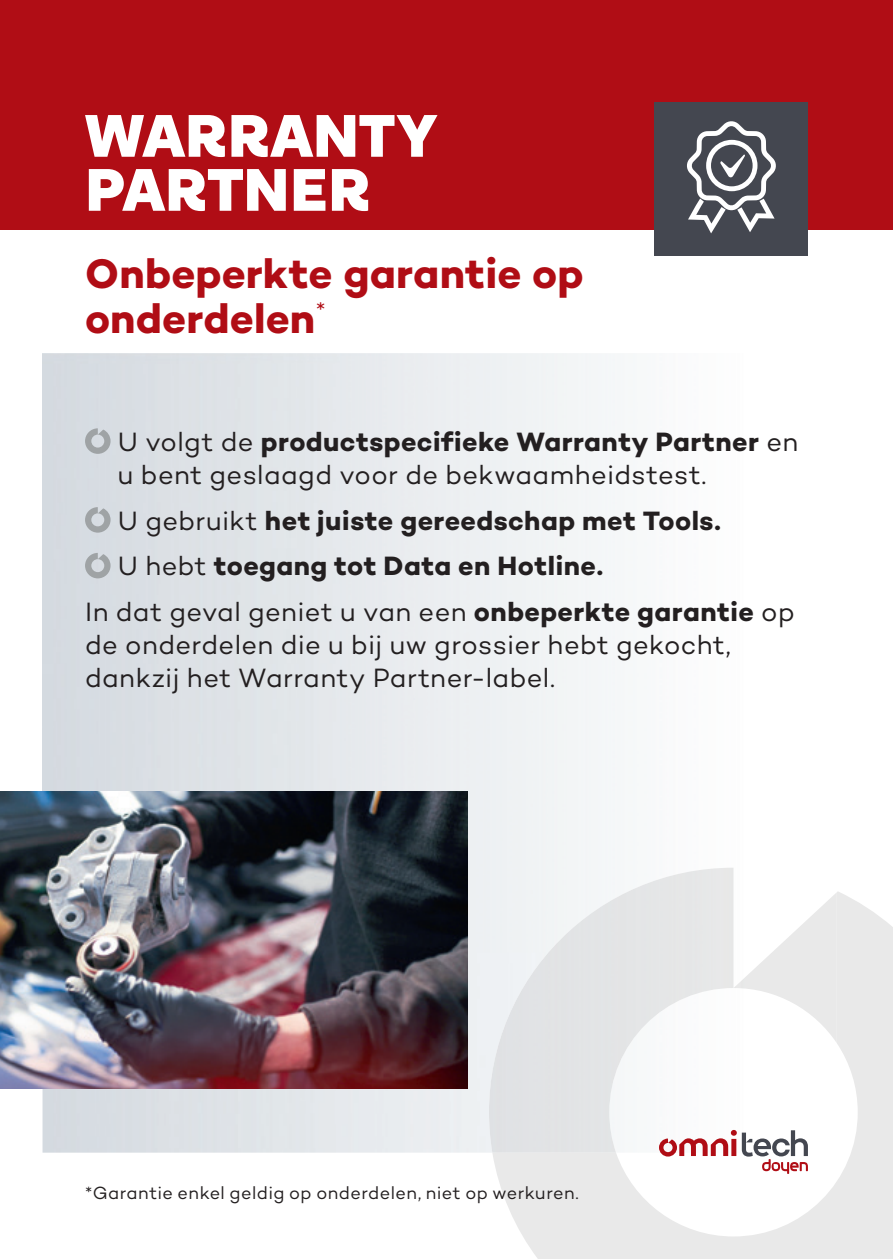
<style>
.page{position:relative;width:893px;height:1259px;background:#fff}
.page>*{position:absolute;margin:0;border:0;box-sizing:border-box;transform-origin:0 0}
.t1{font:900 60px/54px "Ambit";color:#fff}
.t2{font:700 42px/45px "Campton";color:#b00d15}
.t3{font:27px/33px "Campton";letter-spacing:.015em;color:#231f20}
.t4{font:700 27px "Campton";letter-spacing:.015em;color:#231f20}
.t5{font:18px "Campton";letter-spacing:.025em;color:#231f20}
.s1{font-weight:700}
.s2{font-weight:400}
</style>
<div class="page">
<svg style="left:492px;top:892px;width:401px;height:367px;fill:#e9e9e9"></svg>
<img style="left:489px;top:867px;width:348px;height:285px">
<div style="left:0;top:0;width:893px;height:230px;background:#b00d15"></div>
<svg style="left:655px;top:102px;width:153px;height:153px;background:#5a5d65"></svg>
<svg style="left:85px;top:428px;width:26px;height:26px"></svg>
<svg style="left:85px;top:507px;width:26px;height:25px"></svg>
<svg style="left:85px;top:553px;width:26px;height:25px"></svg>
<img style="left:0;top:791px;width:468px;height:298px">
<svg style="left:659px;top:1130px;width:149px;height:44px"></svg>
<h1 class="t1" style="left:85px;top:109px;width:353px">WARRANTY<br>PARTNER</h1>
<h2 class="t2" style="left:85px;top:250px;width:500px">Onbeperkte garantie op onderdelen<sup>*</sup></h2>
<p class="t3" style="left:118px;top:424px;width:682px">U volgt de <span class="s1">productspecifieke Warranty Partner</span> en u bent geslaagd voor de bekwaamheidstest.</p>
<p class="t4" style="left:118px;top:503px;width:604px"><span class="s2">U gebruikt</span> het juiste gereedschap met Tools.</p>
<p class="t4" style="left:118px;top:549px;width:487px"><span class="s2">U hebt</span> toegang tot Data en Hotline.</p>
<p class="t3" style="left:85px;top:595px;width:711px">In dat geval geniet u van een <span class="s1">onbeperkte garantie</span> op</p>
<p class="t3" style="left:85px;top:628px;width:647px">de onderdelen die u bij uw grossier hebt gekocht, dankzij het Warranty Partner-label.</p>
<p class="t5" style="left:85px;top:1182px;width:495px">*Garantie enkel geldig op onderdelen, niet op werkuren.</p>
</div>
